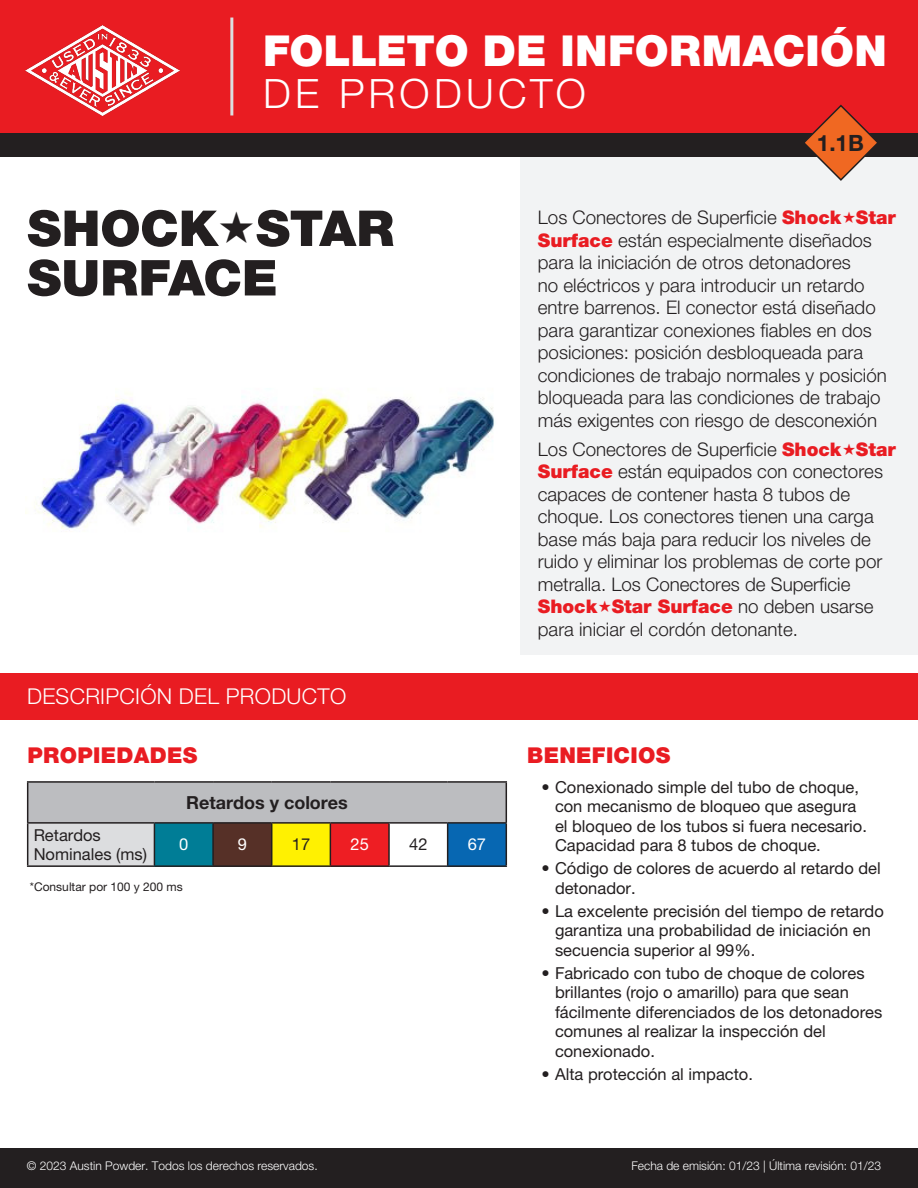
<style>
.page{position:relative;width:918px;height:1188px;background:#fff}
.page>*{position:absolute;margin:0;border:0;box-sizing:border-box;transform-origin:0 0}
.t1{font:900 49.5px/49.5px "Helvetica Neue CE";letter-spacing:-.005em;color:#231f20}
.t2{font:900 42.75px "Helvetica Neue CE";letter-spacing:.005em;color:#fff}
.t3{font:300 40.5px "Helvetica Neue CE";letter-spacing:.105em;color:#fff}
.t4{font:700 22.5px "Helvetica Neue CE";color:#231f20}
.t5{font:300 21.9px "Helvetica Neue CE";letter-spacing:.015em;color:#fff}
.t6{font:900 21.9px "Helvetica Neue CE";letter-spacing:.015em;color:#e91c22}
.t7{font:300 18.75px/22.5px "Helvetica Neue CE";color:#231f20}
.t8{font:700 18px "Helvetica Neue CE";color:#231f20}
.t9{font:16.5px/19.5px "Helvetica Neue CE";color:#231f20}
.t10{font:16.5px "Helvetica Neue CE";color:#fff}
.t11{font:300 12px "Helvetica Neue CE";color:#fff}
.t12{font:12px "Helvetica Neue CE";color:#231f20}
.s1{font-weight:900;color:#e91c22}
.s2{color:#231f20}
</style>
<div class="page">
<div style="left:521px;top:151px;width:397px;height:503px;background:#f2f3f4"></div>
<div style="left:0;top:0;width:918px;height:134px;background:#e91c22"></div>
<img style="left:26px;top:25px;width:153px;height:90px">
<hr style="left:230px;top:18px;width:3px;height:97px;background:#dcdddf">
<div style="left:0;top:134px;width:918px;height:23px;background:#231f20"></div>
<svg style="left:802px;top:104px;width:78px;height:77px"></svg>
<div style="left:0;top:673px;width:918px;height:46px;background:#e91c22"></div>
<div style="left:0;top:1148px;width:918px;height:40px;background:#231f20"></div>
<div style="left:28px;top:782px;width:478px;height:41px;background:#bcbdc0"></div>
<div style="left:28px;top:823px;width:126px;height:43px;background:#dcdddf"></div>
<div style="left:154px;top:823px;width:59px;height:43px;background:#007d96"></div>
<div style="left:213px;top:823px;width:59px;height:43px;background:#563027"></div>
<div style="left:272px;top:823px;width:58px;height:43px;background:#fff101"></div>
<div style="left:330px;top:823px;width:59px;height:43px;background:#ee1e23"></div>
<div style="left:448px;top:823px;width:58px;height:43px;background:#0767b2"></div>
<hr style="left:27px;top:781px;width:127px;height:2px;background:#231f20">
<hr style="left:27px;top:783px;width:1px;height:39px;background:#231f20">
<hr style="left:154px;top:781px;width:59px;height:2px;background:#231f20">
<hr style="left:213px;top:781px;width:59px;height:2px;background:#231f20">
<hr style="left:272px;top:781px;width:58px;height:2px;background:#231f20">
<hr style="left:330px;top:781px;width:59px;height:2px;background:#231f20">
<hr style="left:389px;top:781px;width:59px;height:2px;background:#231f20">
<hr style="left:448px;top:781px;width:59px;height:2px;background:#231f20">
<hr style="left:506px;top:783px;width:1px;height:39px;background:#231f20">
<hr style="left:27px;top:822px;width:127px;height:2px;background:#231f20">
<hr style="left:154px;top:822px;width:59px;height:2px;background:#231f20">
<hr style="left:213px;top:822px;width:59px;height:2px;background:#231f20">
<hr style="left:272px;top:822px;width:58px;height:2px;background:#231f20">
<hr style="left:330px;top:822px;width:59px;height:2px;background:#231f20">
<hr style="left:389px;top:822px;width:59px;height:2px;background:#231f20">
<hr style="left:448px;top:822px;width:59px;height:2px;background:#231f20">
<hr style="left:27px;top:824px;width:1px;height:41px;background:#231f20">
<hr style="left:154px;top:824px;width:1px;height:41px;background:#231f20">
<hr style="left:212px;top:824px;width:2px;height:41px;background:#231f20">
<hr style="left:271px;top:824px;width:1px;height:41px;background:#231f20">
<hr style="left:330px;top:824px;width:1px;height:41px;background:#231f20">
<hr style="left:388px;top:824px;width:2px;height:41px;background:#231f20">
<hr style="left:447px;top:824px;width:1px;height:41px;background:#231f20">
<hr style="left:506px;top:824px;width:1px;height:41px;background:#231f20">
<hr style="left:27px;top:865px;width:127px;height:2px;background:#231f20">
<hr style="left:154px;top:865px;width:59px;height:2px;background:#231f20">
<hr style="left:213px;top:865px;width:59px;height:2px;background:#231f20">
<hr style="left:272px;top:865px;width:58px;height:2px;background:#231f20">
<hr style="left:330px;top:865px;width:59px;height:2px;background:#231f20">
<hr style="left:389px;top:865px;width:59px;height:2px;background:#231f20">
<hr style="left:448px;top:865px;width:59px;height:2px;background:#231f20">
<img style="left:25px;top:388px;width:470px;height:141px">
<p class="t2" style="left:263px;top:24px;width:625px">FOLLETO DE INFORMACIÓN</p>
<p class="t3" style="left:263px;top:69px;width:324px">DE PRODUCTO</p>
<p class="t1" style="left:27px;top:208px;width:368px">SHOCK STAR<br>SURFACE</p>
<p class="t5" style="left:27px;top:683px;width:321px">DESCRIPCIÓN DEL PRODUCTO</p>
<p class="t6" style="left:28px;top:742px;width:171px">PROPIEDADES</p>
<p class="t8" style="left:186px;top:791px;width:163px">Retardos y colores</p>
<p class="t9" style="left:34px;top:827px;width:115px">Retardos<br>Nominales (ms)</p>
<p class="t10" style="left:179px;top:835px;width:11px">0</p>
<p class="t10" style="left:238px;top:835px;width:11px">9</p>
<p class="t9" style="left:292px;top:836px;width:20px">17</p>
<p class="t10" style="left:351px;top:835px;width:20px">25</p>
<p class="t9" style="left:409px;top:836px;width:20px">42</p>
<p class="t10" style="left:468px;top:835px;width:20px">67</p>
<p class="t12" style="left:30px;top:879px;width:154px">*Consultar por 100 y 200 ms</p>
<p class="t4" style="left:817px;top:129px;width:49px">1.1B</p>
<p class="t7" style="left:538px;top:208px;width:359px">Los Conectores de Superficie <span class="s1">Shock Star Surface</span> están especialmente diseñados para la iniciación de otros detonadores<br>no eléctricos y para introducir un retardo entre barrenos. El conector está diseñado para garantizar conexiones fiables en dos posiciones: posición desbloqueada para condiciones de trabajo normales y posición bloqueada para las condiciones de trabajo más exigentes con riesgo de desconexión</p>
<p class="t7" style="left:538px;top:439px;width:359px">Los Conectores de Superficie <span class="s1">Shock Star Surface</span> están equipados con conectores capaces de contener hasta 8 tubos de choque. Los conectores tienen una carga base más baja para reducir los niveles de ruido y eliminar los problemas de corte por metralla. Los Conectores de Superficie <span class="s1">Shock Star Surface</span> no deben usarse para iniciar el cordón detonante.</p>
<p class="t6" style="left:527px;top:742px;width:145px">BENEFICIOS</p>
<p class="t9" style="left:555px;top:779px;width:314px;text-indent:-14px">• Conexionado simple del tubo de choque, con mecanismo de bloqueo que asegura el bloqueo de los tubos si fuera necesario.<br>Capacidad para 8 tubos de choque.</p>
<p class="t9" style="left:555px;top:860px;width:327px;text-indent:-14px">• Código de colores de acuerdo al retardo del detonador.</p>
<p class="t9" style="left:555px;top:903px;width:330px;text-indent:-14px">• La excelente precisión del tiempo de retardo garantiza una probabilidad de iniciación en secuencia superior al 99%.</p>
<p class="t9" style="left:555px;top:965px;width:329px;text-indent:-14px">• Fabricado con tubo de choque de colores brillantes (rojo o amarillo) para que sean fácilmente diferenciados de los detonadores comunes al realizar la inspección del conexionado.</p>
<p class="t9" style="left:542px;top:1066px;width:213px">• Alta protección al impacto.</p>
<p class="t11" style="left:27px;top:1158px;width:292px">© 2023 Austin Powder. Todos los derechos reservados.</p>
<p class="t11" style="left:632px;top:1158px;width:264px">Fecha de emisión: 01/23 | Última revisión: 01/23<span class="s2">21</span></p>
</div>
